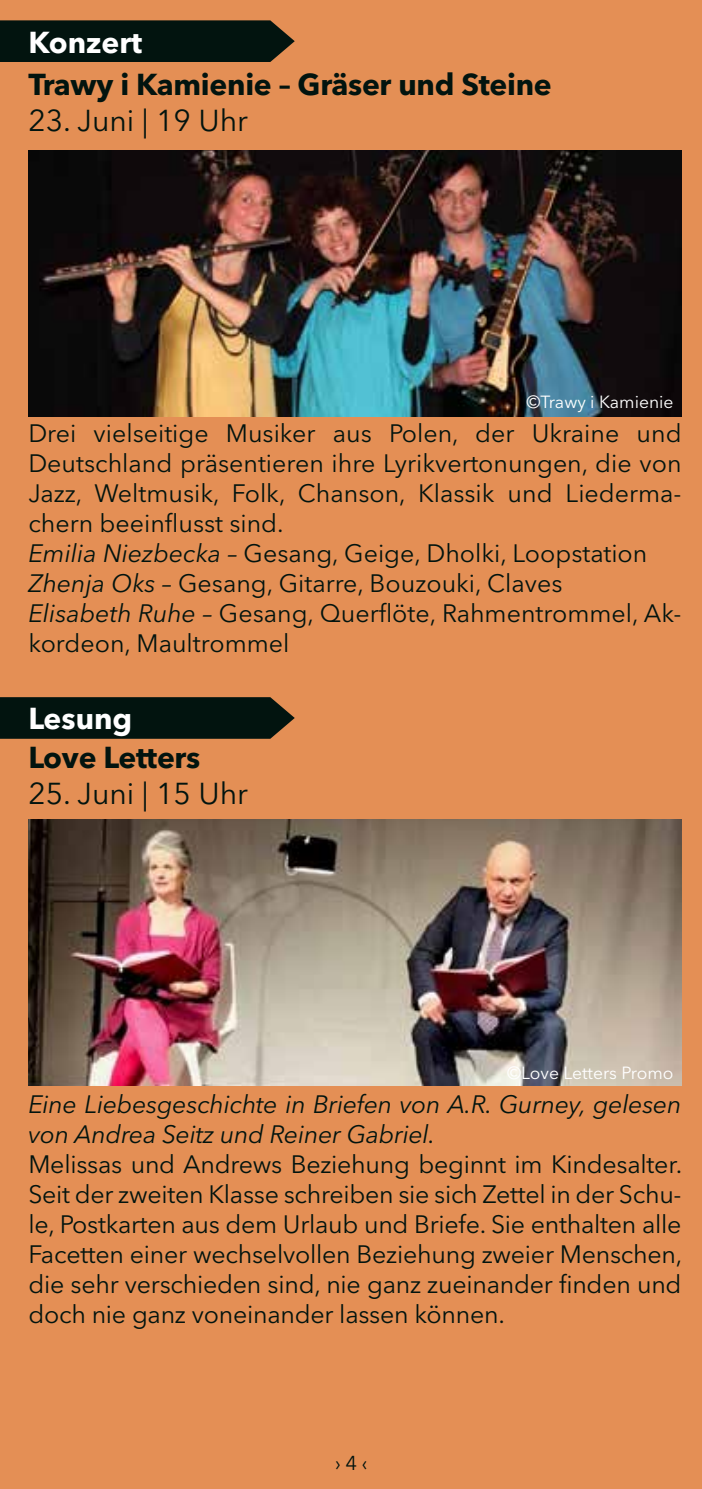
<style>
.page{position:relative;width:702px;height:1489px;background:#fff}
.page>*{position:absolute;margin:0;border:0;box-sizing:border-box;transform-origin:0 0}
.t1{font:700 30px "Avenir Next LT Pro";letter-spacing:-.01em;color:#02140f}
.t2{font:30px "Avenir Next LT Pro";color:#02140f}
.t3{font:700 30px "Avenir Next LT Pro";color:#fff}
.t4{font:25px/30px "Avenir Next LT Pro";color:#02140f;text-align:justify}
.t5{font:italic 25px/30px "Avenir Next LT Pro";letter-spacing:-.01em;color:#02140f}
.t6{font:20px "Avenir Next LT Pro";color:#02140f}
.t7{font:17.5px "Avenir Next LT Pro";color:#fff}
.s1{font-style:italic}
</style>
<div class="page">
<div style="left:0;top:0;width:702px;height:1488px;background:#e48f55"></div>
<div style="left:0;top:697px;width:295px;height:41px;background:#02140f"></div>
<img style="left:28px;top:819px;width:653px;height:266px">
<img style="left:28px;top:150px;width:653px;height:266px">
<div style="left:0;top:20px;width:295px;height:42px;background:#02140f"></div>
<p class="t3" style="left:28px;top:24px;width:115px">Konzert</p>
<p class="t1" style="left:28px;top:66px;width:525px">Trawy i Kamienie – Gräser und Steine</p>
<p class="t2" style="left:28px;top:103px;width:221px">23. Juni | 19 Uhr</p>
<p class="t7" style="left:526px;top:391px;width:149px">©Trawy i Kamienie</p>
<p class="t4" style="left:28px;top:418px;width:654px;text-align:left">Drei vielseitige Musiker aus Polen, der Ukraine und Deutschland präsentieren ihre Lyrikvertonungen, die von Jazz, Weltmusik, Folk, Chanson, Klassik und Liederma&shy;chern beeinflusst sind.<br><span class="s1">Emilia Niezbecka –</span> Gesang, Geige, Dholki, Loopstation <span class="s1">Zhenja Oks –</span> Gesang, Gitarre, Bouzouki, Claves<br><span class="s1">Elisabeth Ruhe –</span> Gesang, Querflöte, Rahmentrommel, Ak&shy;kordeon, Maultrommel</p>
<p class="t3" style="left:28px;top:699px;width:105px">Lesung</p>
<p class="t1" style="left:28px;top:739px;width:173px">Love Letters</p>
<p class="t2" style="left:28px;top:775px;width:221px">25. Juni | 15 Uhr</p>
<p class="t7" style="left:507px;top:1062px;width:168px">©Love Letters Promo</p>
<p class="t5" style="left:28px;top:1089px;width:654px">Eine Liebesgeschichte in Briefen von A.R. Gurney, gelesen von Andrea Seitz und Reiner Gabriel.</p>
<p class="t4" style="left:28px;top:1149px;width:655px">Melissas und Andrews Beziehung beginnt im Kindesalter.<br>Seit der zweiten Klasse schreiben sie sich Zettel in der Schu&shy;le, Postkarten aus dem Urlaub und Briefe. Sie enthalten alle Facetten einer wechselvollen Beziehung zweier Menschen, die sehr verschieden sind, nie ganz zueinander finden und doch nie ganz voneinander lassen können.</p>
<p class="t6" style="left:335px;top:1450px;width:35px">› 4 ‹</p>
</div>
